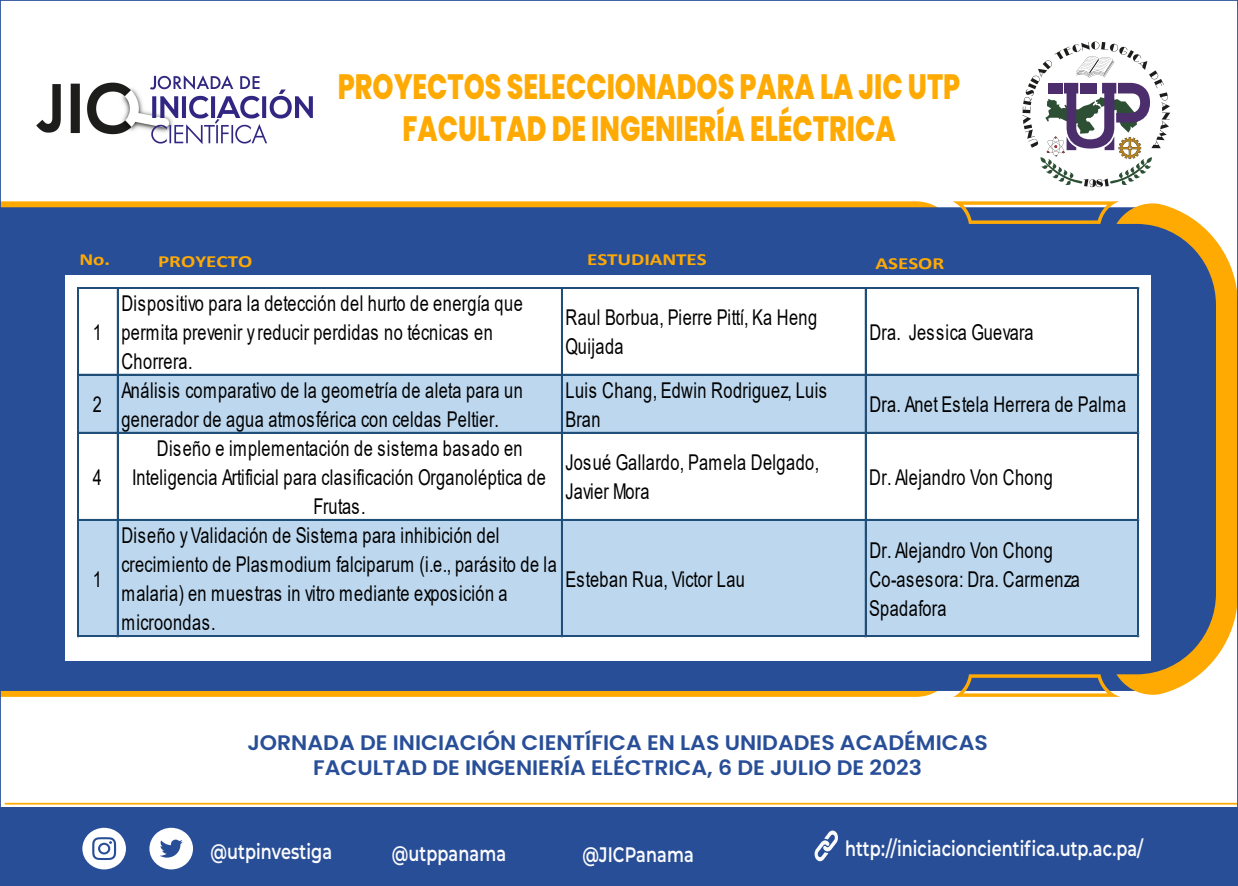
<style>
.page{position:relative;width:1238px;height:886px;background:#fff}
.page>*{position:absolute;margin:0;border:0;box-sizing:border-box;transform-origin:0 0}
.t1{font:800 35.18px/42.2px "Poppins";color:#ffaa03;text-align:center;scale:.76 1}
.t2{font:21.7px/29.1px "Arial";letter-spacing:.025em;color:#000;scale:.75 1}
.t3{font:600 21px/25.2px "Poppins";color:#284e98;text-align:center;scale:1.05 1}
.t4{font:600 21px "Montserrat";letter-spacing:.005em;color:#fbfbfb;scale:.76 1}
.t5{font:700 16.97px "Calibri";letter-spacing:-.005em;color:#ffaa03;scale:1.24 1}
</style>
<div class="page">
<svg style="left:3px;top:201px;width:934px;height:6px;background:#ffaf13"></svg>
<div style="left:3px;top:691px;width:934px;height:5px;background:#ffaa03"></div>
<div style="left:3px;top:207px;width:949px;height:484px;background:#284e98"></div>
<svg style="left:952px;top:201px;width:167px;height:495px;background:#4d628c"></svg>
<svg style="left:1116px;top:203px;width:118px;height:491px;background:#73767a"></svg>
<img style="left:36px;top:75px;width:277px;height:70px">
<hr style="left:5px;top:802px;width:1232px;height:2px;background:#ffaa03">
<div style="left:0;top:807px;width:1237px;height:79px;background:#284e98"></div>
<svg style="left:149px;top:827px;width:44px;height:42px"></svg>
<svg style="left:82px;top:827px;width:44px;height:42px"></svg>
<svg style="left:814px;top:830px;width:24px;height:31px"></svg>
<div style="left:65px;top:275px;width:1085px;height:385px;background:#fff"></div>
<svg style="left:1022px;top:41px;width:148px;height:146px"></svg>
<div style="left:79px;top:374px;width:1059px;height:60px;background:#bdd7ee"></div>
<div style="left:79px;top:519px;width:1059px;height:118px;background:#bdd7ee"></div>
<hr style="left:79px;top:287px;width:1059px;height:2px;background:#1f4e78">
<hr style="left:79px;top:374px;width:1059px;height:2px;background:#1f4e78">
<hr style="left:79px;top:432px;width:1059px;height:2px;background:#1f4e78">
<hr style="left:79px;top:519px;width:1059px;height:2px;background:#1f4e78">
<hr style="left:78px;top:287px;width:1px;height:350px;background:#1f4e78">
<hr style="left:117px;top:289px;width:2px;height:348px;background:#1f4e78">
<hr style="left:561px;top:289px;width:1px;height:348px;background:#1f4e78">
<hr style="left:864px;top:289px;width:1px;height:348px;background:#1f4e78">
<hr style="left:865px;top:289px;width:1px;height:348px;background:#1f4e78">
<hr style="left:79px;top:635px;width:1059px;height:2px;background:#1f4e78">
<hr style="left:1137px;top:289px;width:1px;height:348px;background:#1f4e78">
<h1 class="t1" style="left:338px;top:66px;width:820px">PROYECTOS SELECCIONADOS PARA LA JIC UTP<br>FACULTAD DE INGENIERÍA ELÉCTRICA</h1>
<p class="t5" style="left:79px;top:248px;width:26px">No.</p>
<p class="t5" style="left:158px;top:249px;width:77px">PROYECTO</p>
<p class="t5" style="left:587px;top:248px;width:98px">ESTUDIANTES</p>
<p class="t5" style="left:875px;top:251px;width:57px">ASESOR</p>
<p class="t2" style="left:93px;top:317px;width:14px">1</p>
<p class="t2" style="left:121px;top:288px;width:536px">Dispositivo para la detección del hurto de energía que permita prevenir y reducir perdidas no técnicas en<br>Chorrera.</p>
<p class="t2" style="left:565px;top:303px;width:337px">Raul Borbua, Pierre Pittí, Ka Heng<br>Quijada</p>
<p class="t2" style="left:869px;top:317px;width:221px">Dra. Jessica Guevara</p>
<p class="t2" style="left:93px;top:390px;width:14px">2</p>
<p class="t2" style="left:121px;top:375px;width:536px">Análisis comparativo de la geometría de aleta para un generador de agua atmosférica con celdas Peltier.</p>
<p class="t2" style="left:565px;top:375px;width:350px">Luis Chang, Edwin Rodriguez, Luis<br>Bran</p>
<p class="t2" style="left:869px;top:390px;width:344px">Dra. Anet Estela Herrera de Palma</p>
<p class="t2" style="left:93px;top:462px;width:14px">4</p>
<p class="t2" style="left:132px;top:433px;width:553px;text-align:center">Diseño e implementación de sistema basado en<br>Inteligencia Artificial para clasificación Organoléptica de<br>Frutas.</p>
<p class="t2" style="left:565px;top:448px;width:340px">Josué Gallardo, Pamela Delgado,<br>Javier Mora</p>
<p class="t2" style="left:869px;top:462px;width:246px">Dr. Alejandro Von Chong</p>
<p class="t2" style="left:93px;top:564px;width:14px">1</p>
<p class="t2" style="left:121px;top:520px;width:582px">Diseño yValidación de Sistema para inhibición del crecimiento de Plasmodium falciparum (i.e., parásito de la malaria) en muestras in vitro mediante exposición a microondas.</p>
<p class="t2" style="left:565px;top:564px;width:241px">Esteban Rua, Victor Lau</p>
<p class="t2" style="left:869px;top:535px;width:282px">Dr. Alejandro Von Chong<br>Co-asesora: Dra. Carmenza<br>Spadafora</p>
<p class="t3" style="left:247px;top:730px;width:706px">JORNADA DE INICIACIÓN CIENTÍFICA EN LAS UNIDADES ACADÉMICAS<br>FACULTAD DE INGENIERÍA ELÉCTRICA, 6 DE JULIO DE 2023</p>
<p class="t4" style="left:210px;top:837px;width:162px">@utpinvestiga</p>
<p class="t4" style="left:392px;top:839px;width:152px">@utppanama</p>
<p class="t4" style="left:582px;top:839px;width:148px">@JICPanama</p>
<p class="t4" style="left:845px;top:833px;width:394px">http://iniciacioncientifica.utp.ac.pa/</p>
</div>
